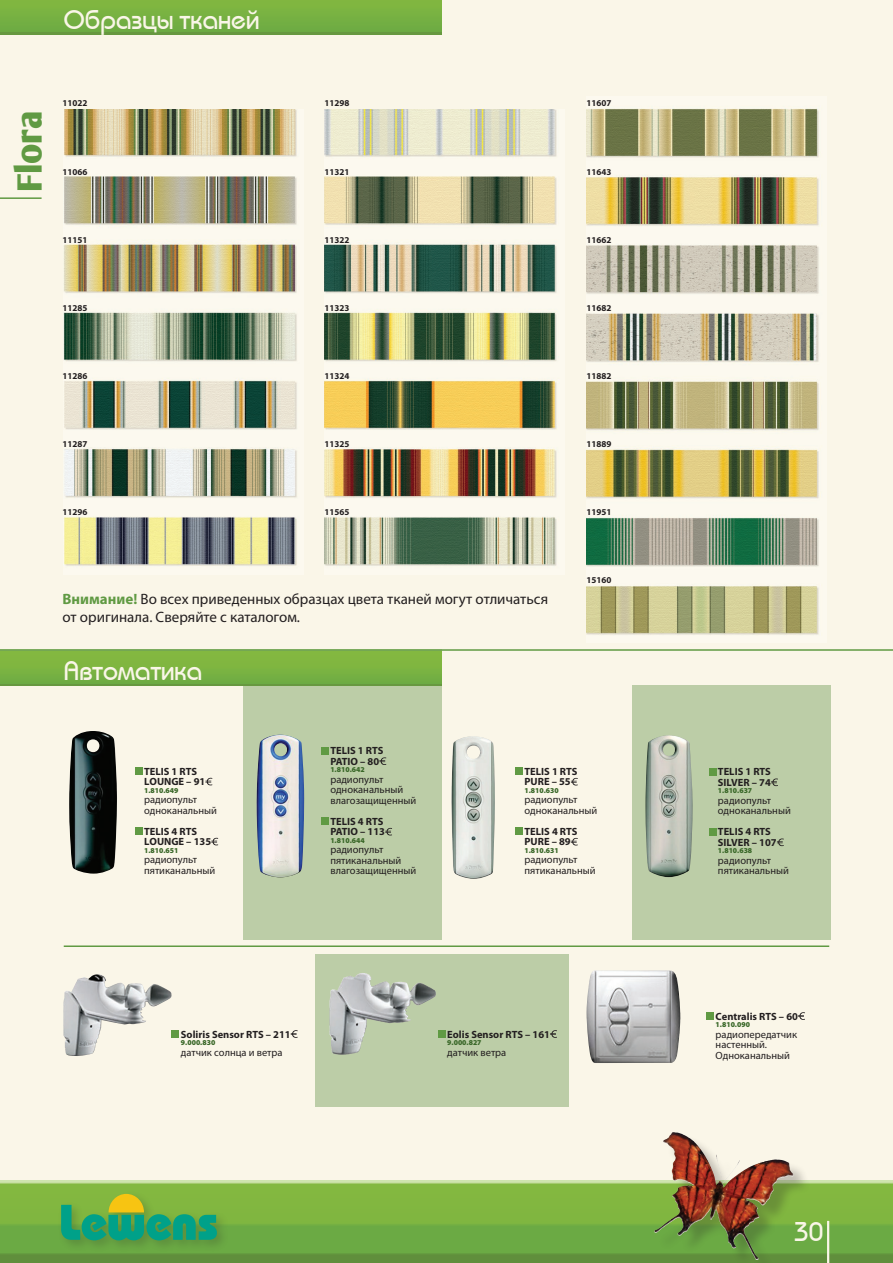
<style>
.page{position:relative;width:893px;height:1263px;background:#faf6e8}
.page>*{position:absolute;margin:0;border:0;box-sizing:border-box;transform-origin:0 0}
.t1{font:700 33.9px "Oli Jo";letter-spacing:-.03em;color:#609a43}
.t2{font:27px "Bauhaus CTT";color:#faf6e8}
.txt_10pt{font:15px/18px "Myriad Pro";color:#231f20}
.txt_10pt-2{font:10.5px/10.5px "Myriad Pro";color:#231f20}
.txt_10pt-3{font:700 10.5px/10.5px "Myriad C";color:#231f20}
.t3{font:700 9px "Myriad C";color:#231f20}
.txt_10pt-4{font:700 7.5px "Myriad C Black";color:#3a6829}
.s1{font-family:"Myriad C";font-weight:700;color:#609a43}
</style>
<div class="page">
<svg style="left:0;top:1180px;width:893px;height:83px;background:#79af46"></svg>
<div style="left:57px;top:1190px;width:172px;height:63px;background:#231f20;opacity:.2"></div>
<svg style="left:61px;top:1194px;width:156px;height:46px;background:#51aa59"></svg>
<hr style="left:827px;top:1221px;width:2px;height:42px;background:#faf6e8">
<div style="left:243px;top:677px;width:198px;height:263px;background:#bccda7"></div>
<div style="left:315px;top:954px;width:253px;height:152px;background:#bccda7"></div>
<div style="left:632px;top:685px;width:198px;height:255px;background:#bccda7"></div>
<div style="left:657px;top:1135px;width:155px;height:128px;background:#231f20;opacity:.25"></div>
<img style="left:663px;top:1132px;width:13px;height:38px">
<div style="left:0;top:0;width:441px;height:34px;background:#77b142"></div>
<div style="left:0;top:649px;width:441px;height:36px;background:linear-gradient(to bottom,#89bb3f,#6fad43)"></div>
<img style="left:64px;top:109px;width:233px;height:459px">
<img style="left:324px;top:109px;width:235px;height:457px">
<img style="left:586px;top:106px;width:235px;height:529px">
<hr style="left:0;top:649px;width:893px;height:2px;background:#609a43">
<hr style="left:64px;top:945px;width:765px;height:2px;background:#609a43">
<hr style="left:0;top:197px;width:42px;height:2px;background:#609a43">
<img style="left:69px;top:731px;width:48px;height:143px">
<img style="left:63px;top:974px;width:109px;height:82px">
<img style="left:329px;top:973px;width:107px;height:82px">
<img style="left:586px;top:970px;width:94px;height:93px">
<img style="left:257px;top:735px;width:47px;height:142px">
<img style="left:451px;top:736px;width:44px;height:143px">
<img style="left:645px;top:735px;width:48px;height:142px">
<div style="left:706px;top:1012px;width:7px;height:7px;background:#609a43"></div>
<svg style="left:798px;top:1012px;width:7px;height:8px"></svg>
<div style="left:438px;top:1030px;width:7px;height:7px;background:#609a43"></div>
<svg style="left:550px;top:1030px;width:7px;height:8px"></svg>
<div style="left:172px;top:1030px;width:7px;height:7px;background:#609a43"></div>
<svg style="left:291px;top:1030px;width:7px;height:8px"></svg>
<div style="left:135px;top:767px;width:7px;height:8px;background:#609a43"></div>
<svg style="left:205px;top:778px;width:7px;height:7px"></svg>
<div style="left:135px;top:827px;width:7px;height:8px;background:#609a43"></div>
<svg style="left:211px;top:838px;width:7px;height:7px"></svg>
<div style="left:516px;top:767px;width:7px;height:8px;background:#609a43"></div>
<svg style="left:571px;top:778px;width:7px;height:7px"></svg>
<div style="left:516px;top:827px;width:7px;height:8px;background:#609a43"></div>
<svg style="left:571px;top:838px;width:7px;height:7px"></svg>
<div style="left:709px;top:768px;width:7px;height:7px;background:#609a43"></div>
<svg style="left:771px;top:778px;width:7px;height:8px"></svg>
<div style="left:709px;top:828px;width:7px;height:7px;background:#609a43"></div>
<svg style="left:777px;top:838px;width:7px;height:8px"></svg>
<div style="left:321px;top:747px;width:8px;height:7px;background:#609a43"></div>
<svg style="left:379px;top:757px;width:7px;height:8px"></svg>
<div style="left:321px;top:817px;width:8px;height:8px;background:#609a43"></div>
<svg style="left:385px;top:828px;width:7px;height:7px"></svg>
<p class="t2" style="left:63px;top:4px;width:198px">Образцы тканей</p>
<p class="t1" style="left:10px;top:192px;width:84px;rotate:-90deg">Flora</p>
<p class="t3" style="left:62px;top:98px;width:26px">11022</p>
<p class="t3" style="left:62px;top:166px;width:26px">11066</p>
<p class="t3" style="left:62px;top:235px;width:26px">11151</p>
<p class="t3" style="left:62px;top:303px;width:26px">11285</p>
<p class="t3" style="left:62px;top:371px;width:26px">11286</p>
<p class="t3" style="left:62px;top:439px;width:26px">11287</p>
<p class="t3" style="left:62px;top:507px;width:26px">11296</p>
<p class="t3" style="left:324px;top:98px;width:26px">11298</p>
<p class="t3" style="left:324px;top:166px;width:26px">11321</p>
<p class="t3" style="left:324px;top:235px;width:26px">11322</p>
<p class="t3" style="left:324px;top:303px;width:26px">11323</p>
<p class="t3" style="left:324px;top:371px;width:26px">11324</p>
<p class="t3" style="left:324px;top:439px;width:26px">11325</p>
<p class="t3" style="left:324px;top:507px;width:26px">11565</p>
<p class="txt_10pt" style="left:62px;top:590px;width:487px"><span class="s1">Внимание!</span> Во всех приведенных образцах цвета тканей могут отличаться от оригинала. Сверяйте с каталогом.</p>
<p class="t2" style="left:63px;top:656px;width:140px">Автоматика</p>
<p class="t3" style="left:586px;top:98px;width:26px">11607</p>
<p class="t3" style="left:586px;top:166px;width:26px">11643</p>
<p class="t3" style="left:586px;top:235px;width:26px">11662</p>
<p class="t3" style="left:586px;top:303px;width:26px">11682</p>
<p class="t3" style="left:586px;top:371px;width:26px">11882</p>
<p class="t3" style="left:586px;top:439px;width:26px">11889</p>
<p class="t3" style="left:586px;top:507px;width:26px">11951</p>
<p class="t3" style="left:586px;top:575px;width:26px">15160</p>
<p class="txt_10pt-3" style="left:144px;top:766px;width:63px">TELIS 1 RTS<br>LOUNGE – 91</p>
<p class="txt_10pt-4" style="left:144px;top:786px;width:36px">1.810.649</p>
<p class="txt_10pt-2" style="left:144px;top:794px;width:74px">радиопульт одноканальный</p>
<p class="txt_10pt-3" style="left:144px;top:826px;width:69px">TELIS 4 RTS<br>LOUNGE – 135</p>
<p class="txt_10pt-4" style="left:144px;top:846px;width:36px">1.810.651</p>
<p class="txt_10pt-2" style="left:144px;top:854px;width:73px">радиопульт пятиканальный</p>
<p class="txt_10pt-3" style="left:330px;top:745px;width:55px">TELIS 1 RTS<br>PATIO – 80</p>
<p class="txt_10pt-4" style="left:330px;top:765px;width:36px">1.810.642</p>
<p class="txt_10pt-2" style="left:330px;top:774px;width:87px">радиопульт одноканальный влагозащищенный</p>
<p class="txt_10pt-3" style="left:330px;top:816px;width:56px">TELIS 4 RTS<br>PATIO – 113</p>
<p class="txt_10pt-4" style="left:330px;top:836px;width:36px">1.810.644</p>
<p class="txt_10pt-2" style="left:330px;top:844px;width:87px">радиопульт пятиканальный влагозащищенный</p>
<p class="txt_10pt-3" style="left:524px;top:766px;width:55px">TELIS 1 RTS<br>PURE – 55</p>
<p class="txt_10pt-4" style="left:524px;top:786px;width:36px">1.810.630</p>
<p class="txt_10pt-2" style="left:524px;top:794px;width:74px">радиопульт одноканальный</p>
<p class="txt_10pt-3" style="left:524px;top:826px;width:55px">TELIS 4 RTS<br>PURE – 89</p>
<p class="txt_10pt-4" style="left:524px;top:846px;width:36px">1.810.631</p>
<p class="txt_10pt-2" style="left:524px;top:854px;width:73px">радиопульт пятиканальный</p>
<p class="txt_10pt-3" style="left:181px;top:1029px;width:111px">Soliris Sensor RTS – 211</p>
<p class="txt_10pt-4" style="left:181px;top:1038px;width:36px">9.000.830</p>
<p class="txt_10pt-2" style="left:181px;top:1046px;width:103px">датчик солнца и ветра</p>
<p class="txt_10pt-3" style="left:447px;top:1029px;width:104px">Eolis Sensor RTS – 161</p>
<p class="txt_10pt-4" style="left:447px;top:1038px;width:36px">9.000.827</p>
<p class="txt_10pt-2" style="left:447px;top:1046px;width:60px">датчик ветра</p>
<p class="txt_10pt-3" style="left:718px;top:767px;width:55px">TELIS 1 RTS<br>SILVER – 74</p>
<p class="txt_10pt-4" style="left:718px;top:786px;width:36px">1.810.637</p>
<p class="txt_10pt-2" style="left:718px;top:795px;width:74px">радиопульт одноканальный</p>
<p class="txt_10pt-3" style="left:718px;top:827px;width:60px">TELIS 4 RTS<br>SILVER – 107</p>
<p class="txt_10pt-4" style="left:718px;top:846px;width:36px">1.810.638</p>
<p class="txt_10pt-2" style="left:718px;top:855px;width:73px">радиопульт пятиканальный</p>
<p class="txt_10pt-3" style="left:716px;top:1011px;width:84px">Centralis RTS – 60</p>
<p class="txt_10pt-4" style="left:716px;top:1020px;width:36px">1.810.090</p>
<p class="txt_10pt-2" style="left:716px;top:1028px;width:83px">радиопередатчик настенный.<br>Одноканальный</p>
<p class="t2" style="left:794px;top:1216px;width:31px">30</p>
</div>
